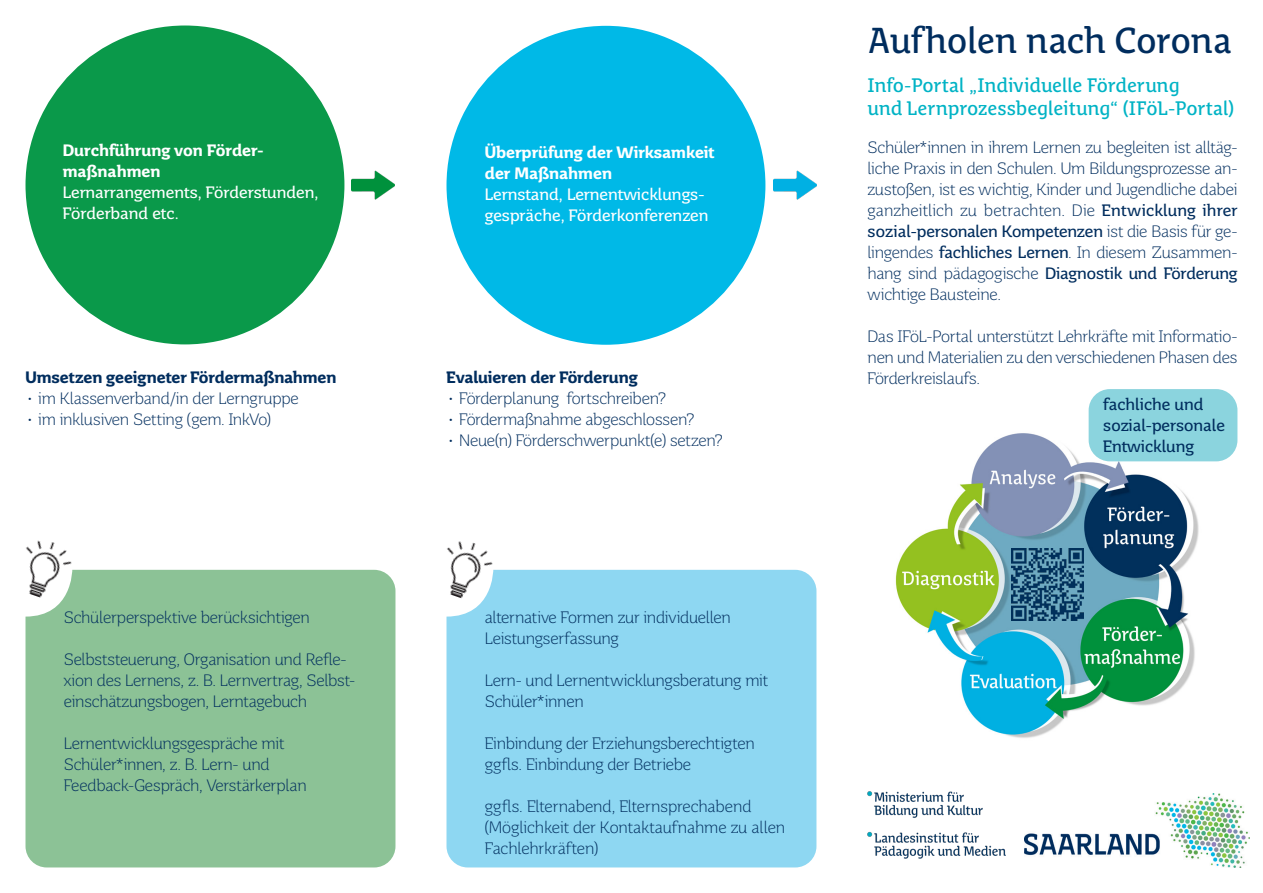
<style>
.page{position:relative;width:1263px;height:893px;background:#fff}
.page>*{position:absolute;margin:0;border:0;box-sizing:border-box;transform-origin:0 0}
.t1{font:36px "Saar Pro Headline";letter-spacing:-.015em;color:#002d5e}
.t2{font:19.5px "Saar Pro Headline";letter-spacing:-.005em;color:#00b3c5}
.t3{font:300 16.5px/21px "Saar Pro";letter-spacing:-.015em;color:#002d5e;text-align:justify}
.t4{font:16.5px/21px "Saar Pro";color:#fff}
.t5{font:700 16.5px/21px "Saar Pro";color:#fff}
.t6{font:700 16.5px "Saar Pro";letter-spacing:-.005em;color:#002d5e}
.t7{font:16.5px/21px "Saar Pro";color:#002d5e}
.s1{font-weight:400}
</style>
<div class="page">
<img style="left:895px;top:421px;width:322px;height:317px">
<div style="left:1089px;top:389px;width:148px;height:72px;background:#8bd4de;border-radius:21px"></div>
<div style="left:446px;top:26px;width:319px;height:319px;background:#00b9e7;border-radius:50%"></div>
<div style="left:26px;top:26px;width:318px;height:318px;background:#0a994a;border-radius:50%"></div>
<img style="left:867px;top:791px;width:138px;height:68px">
<img style="left:1025px;top:794px;width:224px;height:74px">
<div style="left:446px;top:570px;width:370px;height:297px;background:#8ed7f2"></div>
<div style="left:26px;top:570px;width:369px;height:297px;background:#8cc296"></div>
<img style="left:1011px;top:548px;width:72px;height:72px">
<img style="left:352px;top:170px;width:42px;height:30px">
<img style="left:774px;top:170px;width:42px;height:30px">
<img style="left:26px;top:540px;width:54px;height:65px">
<img style="left:446px;top:541px;width:55px;height:65px">
<p class="t5" style="left:63px;top:140px;width:202px">Durchführung von Förder-</p>
<p class="t5" style="left:63px;top:161px;width:99px">maßnahmen</p>
<p class="t4" style="left:63px;top:182px;width:257px">Lernarrangements, Förderstunden,<br>Förderband etc.</p>
<p class="t6" style="left:26px;top:367px;width:312px">Umsetzen geeigneter Fördermaßnahmen</p>
<p class="t3" style="left:26px;top:388px;width:275px">• im Klassenverband/in der Lerngruppe</p>
<p class="t3" style="left:26px;top:409px;width:247px">• im inklusiven Setting (gem. InkVo)</p>
<p class="t5" style="left:485px;top:141px;width:231px">Überprüfung der Wirksamkeit der Maßnahmen</p>
<p class="t4" style="left:485px;top:183px;width:221px">Lernstand, Lernentwicklungs-</p>
<p class="t4" style="left:485px;top:204px;width:225px">gespräche, Förderkonferenzen</p>
<p class="t6" style="left:446px;top:367px;width:193px">Evaluieren der Förderung</p>
<p class="t3" style="left:446px;top:388px;width:221px">• Förderplanung fortschreiben?</p>
<p class="t3" style="left:446px;top:409px;width:250px">• Fördermaßnahme abgeschlossen?</p>
<p class="t3" style="left:446px;top:430px;width:278px">• Neue(n) Förderschwerpunkt(e) setzen?</p>
<p class="t1" style="left:867px;top:18px;width:366px">Aufholen nach Corona</p>
<p class="t2" style="left:867px;top:73px;width:314px">Info-Portal „Individuelle Förderung</p>
<p class="t2" style="left:867px;top:96px;width:369px">und Lernprozessbegleitung“ (IFöL-Portal)</p>
<p class="t3" style="left:867px;top:137px;width:371px">Schüler*innen in ihrem Lernen zu begleiten ist alltäg&shy;liche Praxis in den Schulen. Um Bildungsprozesse an&shy;zustoßen, ist es wichtig, Kinder und Jugendliche dabei ganzheitlich zu betrachten. Die <span class="s1">Entwicklung ihrer sozial-personalen Kompetenzen</span> ist die Basis für ge&shy;lingendes <span class="s1">fachliches Lernen</span>. In diesem Zusammen&shy;hang sind pädagogische <span class="s1">Diagnostik und Förderung </span>wichtige Bausteine.</p>
<p class="t3" style="left:867px;top:326px;width:371px">Das IFöL-Portal unterstützt Lehrkräfte mit Informatio&shy;nen und Materialien zu den verschiedenen Phasen des Förderkreislaufs.</p>
<p class="t7" style="left:1103px;top:394px;width:123px">fachliche und sozial-personale<br>Entwicklung</p>
<p class="t3" style="left:64px;top:607px;width:248px">Schülerperspektive berücksichtigen</p>
<p class="t3" style="left:64px;top:649px;width:293px;text-align:left">Selbststeuerung, Organisation und Refle&shy;xion des Lernens, z. B. Lernvertrag, Selbst&shy;einschätzungsbogen, Lerntagebuch</p>
<p class="t3" style="left:64px;top:733px;width:222px">Lernentwicklungsgespräche mit</p>
<p class="t3" style="left:64px;top:754px;width:207px">Schüler*innen, z. B. Lern- und</p>
<p class="t3" style="left:64px;top:775px;width:244px">Feedback-Gespräch, Verstärkerplan</p>
<p class="t3" style="left:485px;top:607px;width:248px">alternative Formen zur individuellen</p>
<p class="t3" style="left:485px;top:628px;width:136px">Leistungserfassung</p>
<p class="t3" style="left:485px;top:670px;width:285px">Lern- und Lernentwicklungsberatung mit</p>
<p class="t3" style="left:485px;top:691px;width:100px">Schüler*innen</p>
<p class="t3" style="left:485px;top:733px;width:271px">Einbindung der Erziehungsberechtigten</p>
<p class="t3" style="left:485px;top:754px;width:208px">ggfls. Einbindung der Betriebe</p>
<p class="t3" style="left:485px;top:796px;width:268px">ggfls. Elternabend, Elternsprechabend</p>
<p class="t3" style="left:485px;top:817px;width:302px">(Möglichkeit der Kontaktaufnahme zu allen<br>Fachlehrkräften)</p>
</div>
